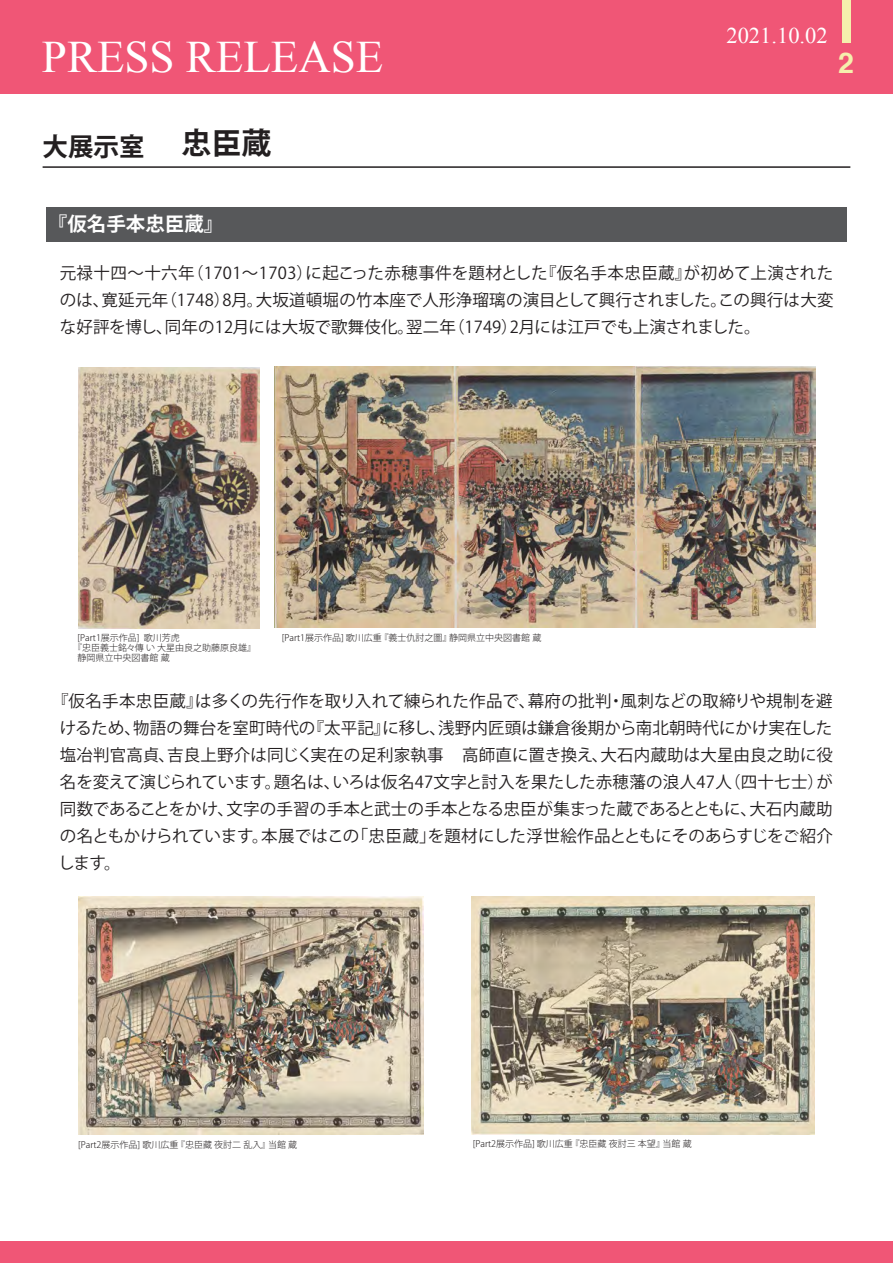
<style>
.page{position:relative;width:893px;height:1263px;background:#fff}
.page>*{position:absolute;margin:0;border:0;box-sizing:border-box;transform-origin:0 0}
.t1{font:45px "Times New Roman";color:#fff}
.t2{font:700 28.5px "Helvetica";color:#f5f0ad}
.t3{font:700 25.5px "Koz Go Pro";color:#231f20}
.t4{font:22.5px "Times New Roman";color:#fff}
.t5{font:700 19.5px "Koz Go Pro";color:#fff}
.t6{font:16.5px/27px "Koz Go Pro";color:#231f20;text-align:justify}
.t7{font:300 9px/10.2px "Koz Go Pro";color:#231f20}
.s1{font-size:30px}
</style>
<div class="page">
<div style="left:0;top:0;width:893px;height:94px;background:#f05676"></div>
<div style="left:842px;top:0;width:8px;height:43px;background:#f5f0ad"></div>
<div style="left:0;top:1242px;width:893px;height:21px;background:#f05676"></div>
<div style="left:46px;top:207px;width:800px;height:35px;background:#57585a"></div>
<hr style="left:43px;top:166px;width:807px;height:2px;background:#231f20">
<img style="left:275px;top:366px;width:540px;height:261px">
<img style="left:79px;top:367px;width:181px;height:261px">
<img style="left:471px;top:897px;width:344px;height:238px">
<img style="left:78px;top:897px;width:345px;height:237px">
<p class="t1" style="left:42px;top:27px;width:343px">PRESS RELEASE</p>
<p class="t3" style="left:43px;top:130px;width:230px">大展示室 <span class="s1">忠臣蔵</span></p>
<p class="t4" style="left:726px;top:20px;width:103px">2021.10.02</p>
<p class="t2" style="left:838px;top:40px;width:17px">2</p>
<p class="t5" style="left:48px;top:212px;width:177px">『仮名手本忠臣蔵』</p>
<p class="t6" style="left:60px;top:260px;width:775px">元禄十四～十六年（1701～1703）に起こった赤穂事件を題材とした『仮名手本忠臣蔵』が初めて上演されたのは、寛延元年（1748）8月。大坂道頓堀の竹本座で人形浄瑠璃の演目として興行されました。この興行は大変な好評を博し、同年の12月には大坂で歌舞伎化。翌二年（1749）2月には江戸でも上演されました。</p>
<p class="t7" style="left:78px;top:633px;width:104px">[Part1展示作品] 歌川芳虎</p>
<p class="t7" style="left:282px;top:632px;width:261px">[Part1展示作品] 歌川広重 『義士仇討之圖』静岡県立中央図書館 蔵</p>
<p class="t7" style="left:78px;top:643px;width:180px;text-indent:-4px">『忠臣義士銘々傳 い 大星由良之助藤原良雄』静岡県立中央図書館 蔵</p>
<p class="t6" style="left:58px;top:688px;width:776px;text-indent:-6px">『仮名手本忠臣蔵』は多くの先行作を取り入れて練られた作品で、幕府の批判・風刺などの取締りや規制を避けるため、物語の舞台を室町時代の『太平記』に移し、浅野内匠頭は鎌倉後期から南北朝時代にかけ実在した塩冶判官高貞、吉良上野介は同じく実在の足利家執事 高師直に置き換え、大石内蔵助は大星由良之助に役名を変えて演じられています。題名は、いろは仮名47文字と討入を果たした赤穂藩の浪人47人（四十七士）が同数であることをかけ、文字の手習の手本と武士の手本となる忠臣が集まった蔵であるとともに、大石内蔵助の名ともかけられています。本展ではこの「忠臣蔵」を題材にした浮世絵作品とともにそのあらすじをご紹介します。</p>
<p class="t7" style="left:78px;top:1140px;width:221px">[Part2展示作品] 歌川広重 『忠臣藏 夜討二 乱入』当館 蔵</p>
<p class="t7" style="left:473px;top:1139px;width:221px">[Part2展示作品] 歌川広重 『忠臣藏 夜討三 本望』当館 蔵</p>
</div>
